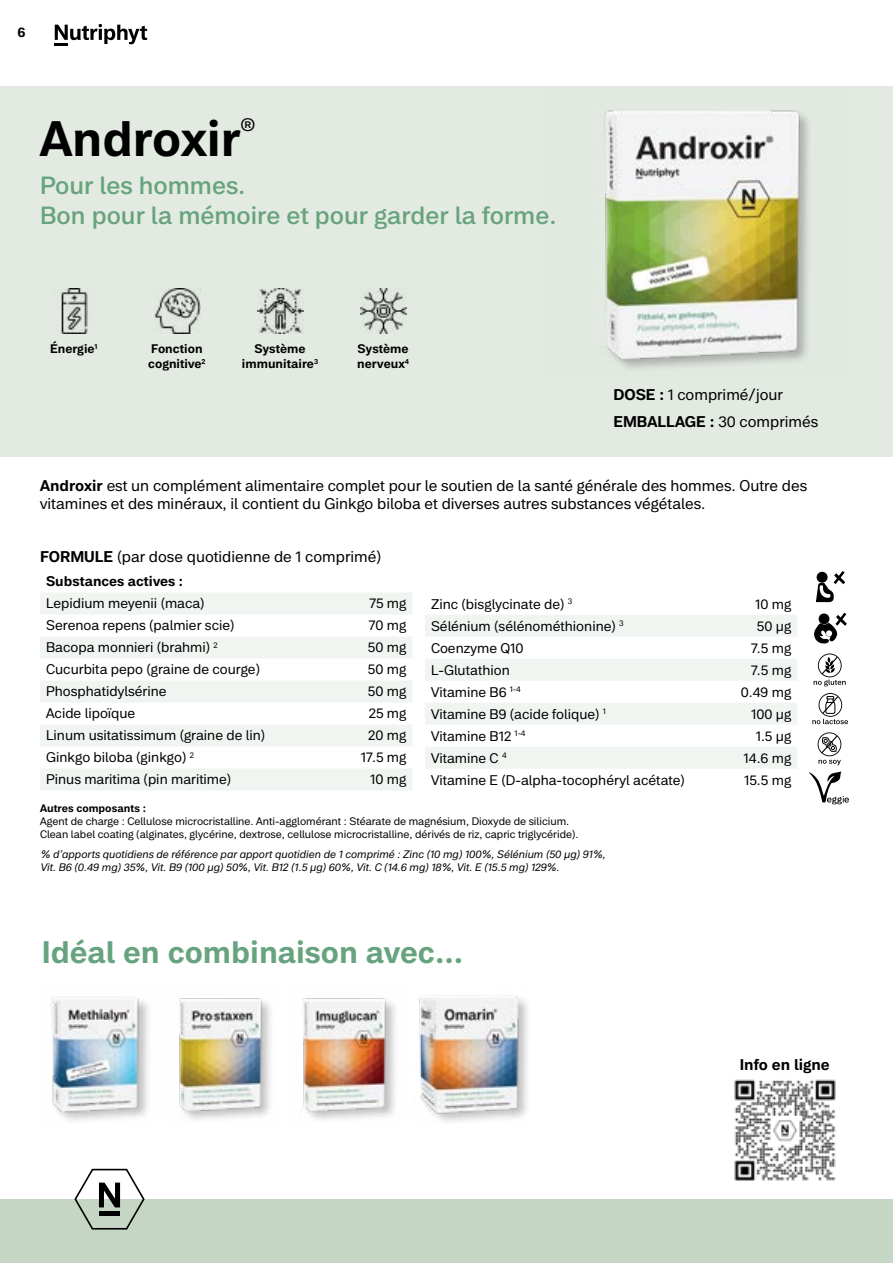
<style>
.page{position:relative;width:893px;height:1263px;background:#fff}
.page>*{position:absolute;margin:0;border:0;box-sizing:border-box;transform-origin:0 0}
.t1{font:700 48.75px "Peter";color:#000}
.t2{font:700 30.45px "Peter";color:#67a37e}
.t3{font:500 24.45px/30.5px "Peter";color:#67a37e}
.t4{font:17.85px "Peter";color:#000}
.t5{font:15.3px/18.3px "Peter";color:#000}
.t6{font:700 15.3px "Peter";color:#000}
.t7{font:13.65px "Peter";color:#000}
.t8{font:700 13.65px "Peter";color:#000}
.t9{font:700 13.5px "Peter";color:#000}
.t10{font:700 12.15px/15.3px "Peter";color:#000}
.t11{font:10.65px/12.8px "Peter";color:#000}
.t12{font:italic 10.65px/12.8px "Peter";color:#000}
.t13{font:700 10.65px "Peter";color:#000}
.s1{font-weight:700}
</style>
<div class="page">
<div style="left:0;top:1199px;width:893px;height:64px;background:#c5d6c4"></div>
<svg style="left:74px;top:1169px;width:71px;height:60px"></svg>
<svg style="left:55px;top:24px;width:92px;height:22px"></svg>
<svg style="left:40px;top:593px;width:372px;height:197px;fill:#f1f5f1"></svg>
<div style="left:0;top:87px;width:893px;height:370px;background:#e3eae2"></div>
<img style="left:540px;top:86px;width:313px;height:283px">
<img style="left:51px;top:997px;width:98px;height:124px">
<img style="left:177px;top:998px;width:94px;height:122px">
<img style="left:299px;top:998px;width:97px;height:122px">
<img style="left:419px;top:995px;width:109px;height:127px">
<img style="left:61px;top:288px;width:27px;height:46px">
<img style="left:154px;top:288px;width:46px;height:46px">
<img style="left:257px;top:288px;width:46px;height:46px">
<img style="left:361px;top:288px;width:45px;height:46px">
<svg style="left:809px;top:771px;width:40px;height:33px"></svg>
<svg style="left:818px;top:732px;width:23px;height:33px"></svg>
<svg style="left:812px;top:693px;width:36px;height:31px"></svg>
<svg style="left:813px;top:653px;width:33px;height:33px"></svg>
<svg style="left:816px;top:571px;width:29px;height:31px"></svg>
<svg style="left:814px;top:613px;width:33px;height:31px"></svg>
<img style="left:734px;top:1079px;width:102px;height:102px">
<svg style="left:425px;top:615px;width:372px;height:153px;fill:#f1f5f1"></svg>
<p class="t9" style="left:18px;top:24px;width:9px">6</p>
<h1 class="t1" style="left:40px;top:106px;width:202px">Androxir</h1>
<h3 class="t4" style="left:241px;top:113px;width:16px">®</h3>
<h3 class="t3" style="left:40px;top:170px;width:518px">Pour les hommes.<br>Bon pour la mémoire et pour garder la forme.</h3>
<p class="t10" style="left:50px;top:341px;width:49px">Énergie<sup>1</sup></p>
<p class="t10" style="left:148px;top:341px;width:59px">Fonction cognitive<sup>2</sup></p>
<p class="t10" style="left:242px;top:341px;width:78px;text-align:center">Système immunitaire<sup>3</sup></p>
<p class="t10" style="left:357px;top:341px;width:54px">Système nerveux<sup>4</sup></p>
<p class="t5" style="left:613px;top:385px;width:171px"><span class="s1">DOSE :</span> 1 comprimé/jour</p>
<p class="t5" style="left:613px;top:412px;width:206px"><span class="s1">EMBALLAGE :</span> 30 comprimés</p>
<p class="t5" style="left:40px;top:476px;width:768px"><span class="s1">Androxir</span> est un complément alimentaire complet pour le soutien de la santé générale des hommes. Outre des vitamines et des minéraux, il contient du Ginkgo biloba et diverses autres substances végétales.</p>
<p class="t5" style="left:40px;top:547px;width:343px"><span class="s1">FORMULE</span> (par dose quotidienne de 1 comprimé)</p>
<p class="t8" style="left:46px;top:573px;width:138px">Substances actives :</p>
<p class="t7" style="left:46px;top:595px;width:160px">Lepidium meyenii (maca)</p>
<p class="t7" style="left:369px;top:595px;width:38px">75 mg</p>
<p class="t7" style="left:46px;top:617px;width:190px">Serenoa repens (palmier scie)</p>
<p class="t7" style="left:369px;top:617px;width:39px">70 mg</p>
<p class="t7" style="left:46px;top:639px;width:173px">Bacopa monnieri (brahmi) <sup>2</sup></p>
<p class="t7" style="left:368px;top:639px;width:40px">50 mg</p>
<p class="t7" style="left:46px;top:661px;width:215px">Cucurbita pepo (graine de courge)</p>
<p class="t7" style="left:368px;top:661px;width:40px">50 mg</p>
<p class="t7" style="left:46px;top:683px;width:122px">Phosphatidylsérine</p>
<p class="t7" style="left:368px;top:683px;width:40px">50 mg</p>
<p class="t7" style="left:46px;top:705px;width:91px">Acide lipoïque</p>
<p class="t7" style="left:369px;top:705px;width:39px">25 mg</p>
<p class="t7" style="left:46px;top:727px;width:221px">Linum usitatissimum (graine de lin)</p>
<p class="t7" style="left:368px;top:727px;width:40px">20 mg</p>
<p class="t7" style="left:46px;top:749px;width:149px">Ginkgo biloba (ginkgo) <sup>2</sup></p>
<p class="t7" style="left:361px;top:749px;width:47px">17.5 mg</p>
<p class="t7" style="left:46px;top:771px;width:187px">Pinus maritima (pin maritime)</p>
<p class="t7" style="left:370px;top:771px;width:38px">10 mg</p>
<p class="t7" style="left:431px;top:595px;width:143px">Zinc (bisglycinate de) <sup>3</sup></p>
<p class="t7" style="left:755px;top:595px;width:38px">10 mg</p>
<p class="t7" style="left:431px;top:617px;width:194px">Sélénium (sélénométhionine) <sup>3</sup></p>
<p class="t7" style="left:757px;top:617px;width:36px">50 μg</p>
<p class="t7" style="left:431px;top:639px;width:94px">Coenzyme Q10</p>
<p class="t7" style="left:751px;top:639px;width:42px">7.5 mg</p>
<p class="t7" style="left:431px;top:661px;width:80px">L-Glutathion</p>
<p class="t7" style="left:751px;top:661px;width:42px">7.5 mg</p>
<p class="t7" style="left:431px;top:683px;width:91px">Vitamine B6 <sup>1-4</sup></p>
<p class="t7" style="left:741px;top:683px;width:52px">0.49 mg</p>
<p class="t7" style="left:431px;top:705px;width:176px">Vitamine B9 (acide folique) <sup>1</sup></p>
<p class="t7" style="left:751px;top:705px;width:42px">100 μg</p>
<p class="t7" style="left:431px;top:727px;width:96px">Vitamine B12 <sup>1-4</sup></p>
<p class="t7" style="left:756px;top:727px;width:37px">1.5 μg</p>
<p class="t7" style="left:431px;top:749px;width:77px">Vitamine C <sup>4</sup></p>
<p class="t7" style="left:744px;top:749px;width:49px">14.6 mg</p>
<p class="t7" style="left:431px;top:771px;width:255px">Vitamine E (D-alpha-tocophéryl acétate)</p>
<p class="t7" style="left:744px;top:771px;width:49px">15.5 mg</p>
<p class="t13" style="left:40px;top:801px;width:107px">Autres composants :</p>
<p class="t11" style="left:40px;top:814px;width:540px">Agent de charge : Cellulose microcristalline. Anti-agglomérant : Stéarate de magnésium, Dioxyde de silicium.<br>Clean label coating (alginates, glycérine, dextrose, cellulose microcristalline, dérivés de riz, capric triglycéride).</p>
<p class="t12" style="left:41px;top:848px;width:567px">% d’apports quotidiens de référence par apport quotidien de 1 comprimé : Zinc (10 mg) 100%, Sélénium (50 µg) 91%,<br>Vit. B6 (0.49 mg) 35%, Vit. B9 (100 µg) 50%, Vit. B12 (1.5 µg) 60%, Vit. C (14.6 mg) 18%, Vit. E (15.5 mg) 129%.</p>
<h2 class="t2" style="left:42px;top:932px;width:423px">Idéal en combinaison avec...</h2>
<p class="t6" style="left:740px;top:1054px;width:92px">Info en ligne</p>
</div>
